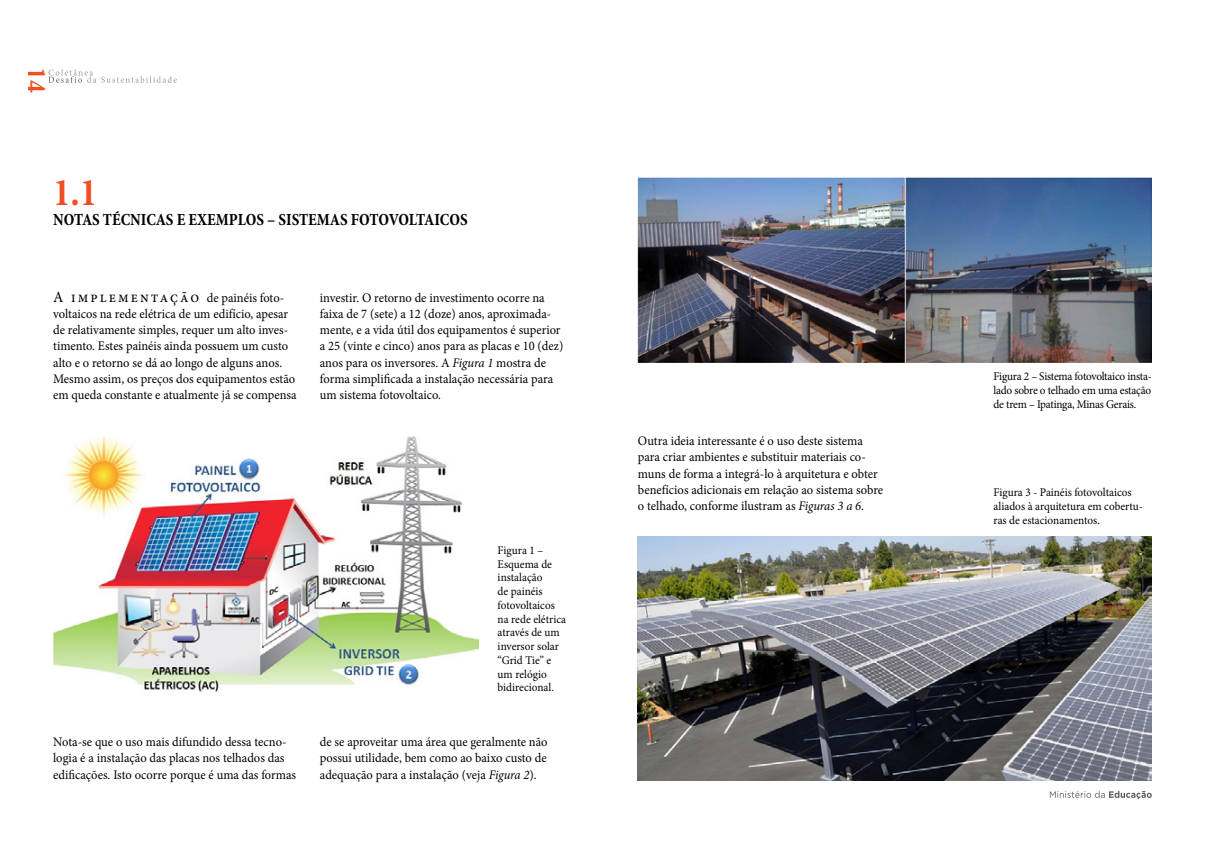
<style>
.page{position:relative;width:1205px;height:851px;background:#fff}
.page>*{position:absolute;margin:0;border:0;box-sizing:border-box;transform-origin:0 0}
.t1{font:700 condensed 39.38px "Minion Pro";color:#f04e23;scale:.95 1}
.t2{font:700 condensed 31.62px "Minion Pro";color:#f04e23;scale:.87 1}
.t3{font:700 condensed 17px "Minion Pro";letter-spacing:-.005em;color:#000;scale:.95 1}
.t4{font:15.75px "Minion Pro";letter-spacing:.14em;color:#000;scale:.95 1}
.t5{font:13.12px/16.2px "Minion Pro";color:#000;scale:.95 1}
.t6{font:11.75px/13.8px "Minion Pro";letter-spacing:-.01em;color:#000;scale:.95 1}
.s1{font-size:13.12px}
.s2{font-style:italic}
</style>
<div class="page">
<svg style="left:1050px;top:791px;width:102px;height:8px"></svg>
<svg style="left:48px;top:69px;width:129px;height:14px"></svg>
<img style="left:53px;top:436px;width:425px;height:257px">
<img style="left:638px;top:177px;width:514px;height:185px">
<img style="left:638px;top:536px;width:514px;height:244px">
<h2 class="t2" style="left:57px;top:67px;width:31px;rotate:90deg">14</h2>
<h1 class="t1" style="left:53px;top:165px;width:48px">1.1</h1>
<p class="t3" style="left:53px;top:207px;width:438px">NOTAS TÉCNICAS E EXEMPLOS – SISTEMAS FOTOVOLTAICOS</p>
<p class="t4" style="left:53px;top:286px;width:245px">A implementação <span class="s1">de painéis foto-</span></p>
<p class="t5" style="left:53px;top:305px;width:258px">voltaicos na rede elétrica de um edifício, apesar de relativamente simples, requer um alto inves&shy;timento. Estes painéis ainda possuem um custo alto e o retorno se dá ao longo de alguns anos.<br>Mesmo assim, os preços dos equipamentos estão em queda constante e atualmente já se compensa</p>
<p class="t5" style="left:320px;top:289px;width:258px">investir. O retorno de investimento ocorre na faixa de 7 (sete) a 12 (doze) anos, aproximada&shy;mente, e a vida útil dos equipamentos é superior a 25 (vinte e cinco) anos para as placas e 10 (dez) anos para os inversores. A <span class="s2">Figura 1</span> mostra de forma simplificada a instalação necessária para um sistema fotovoltaico.</p>
<p class="t6" style="left:498px;top:543px;width:74px">Figura 1 –<br>Esquema de instalação<br>de painéis fotovoltaicos na rede elétrica através de um inversor solar “Grid Tie” e um relógio bidirecional.</p>
<p class="t5" style="left:53px;top:733px;width:257px">Nota-se que o uso mais difundido dessa tecno&shy;logia é a instalação das placas nos telhados das edificações. Isto ocorre porque é uma das formas</p>
<p class="t5" style="left:320px;top:733px;width:241px;text-align:justify">de se aproveitar uma área que geralmente não possui utilidade, bem como ao baixo custo de adequação para a instalação (veja <span class="s2">Figura 2</span>).</p>
<p class="t5" style="left:638px;top:433px;width:260px">Outra ideia interessante é o uso deste sistema para criar ambientes e substituir materiais co&shy;muns de forma a integrá-lo à arquitetura e obter benefícios adicionais em relação ao sistema sobre o telhado, conforme ilustram as <span class="s2">Figuras 3 a 6</span>.</p>
<p class="t6" style="left:993px;top:370px;width:168px;text-align:justify">Figura 2 – Sistema fotovoltaico insta&shy;lado sobre o telhado em uma estação de trem – Ipatinga, Minas Gerais.</p>
<p class="t6" style="left:993px;top:485px;width:159px">Figura 3 - Painéis fotovoltaicos aliados à arquitetura em cobertu&shy;ras de estacionamentos.</p>
</div>
